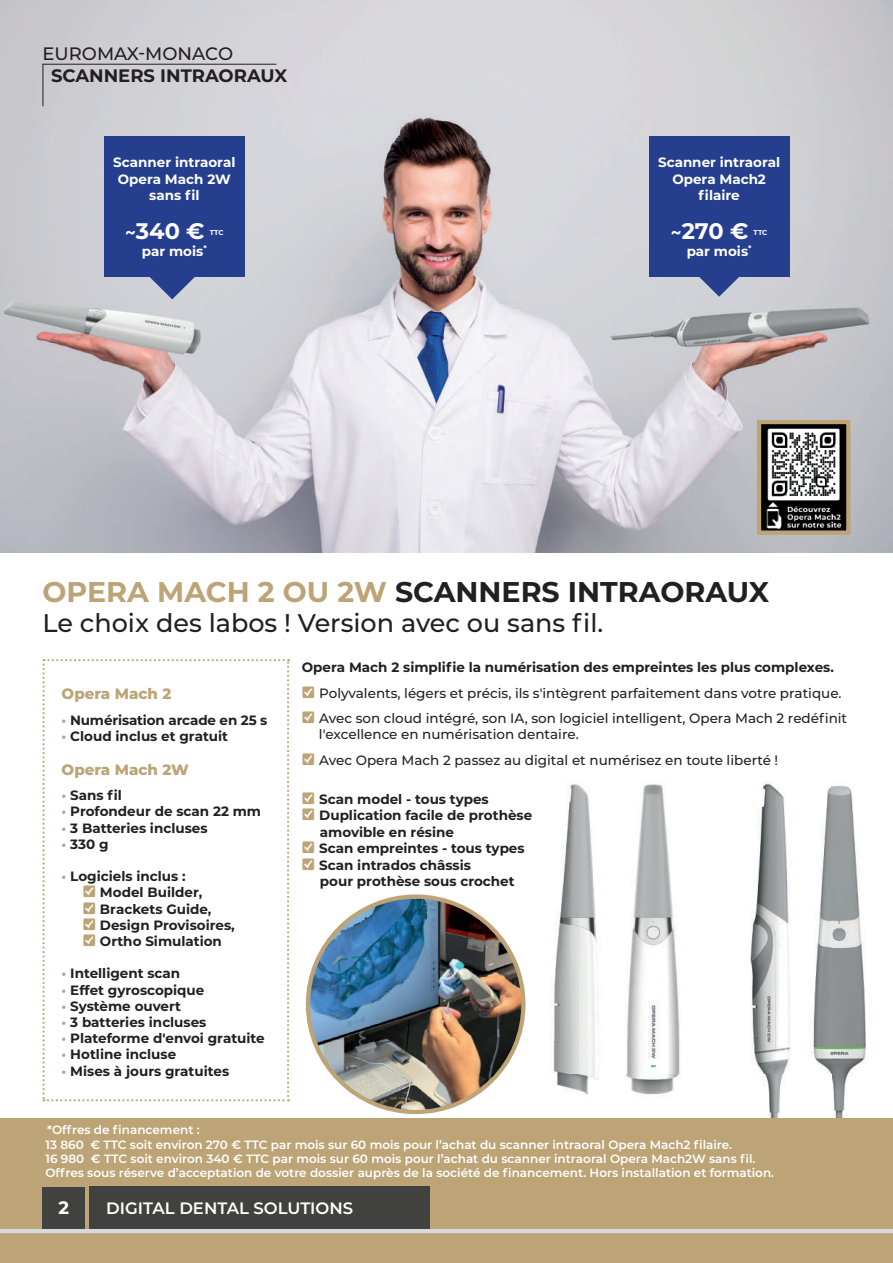
<style>
.page{position:relative;width:893px;height:1263px;background:#fff}
.page>*{position:absolute;margin:0;border:0;box-sizing:border-box;transform-origin:0 0}
.t1{font:700 28.5px "Montserrat";color:#231f20}
.t2{font:500 25.5px "Montserrat";color:#231f20}
.t3{font:700 22.5px "Montserrat";color:#fff}
.t4{font:700 18px "Montserrat";color:#231f20}
.t5{font:500 18px "Montserrat";color:#231f20}
.t6{font:700 18px "Montserrat";color:#fff}
.t7{font:600 16.5px "Montserrat";color:#fff}
.t8{font:800 15px "Montserrat";color:#bda477}
.t9{font:700 13.5px/16.5px "Montserrat";color:#231f20}
.t10{font:500 13.5px/25.5px "Montserrat";color:#231f20}
.t11{font:700 13.5px/16.5px "Montserrat";color:#fff;text-align:center}
.t12{font:600 12px/14.4px "Montserrat";color:#fff}
.t13{font:700 7.05px "Montserrat";color:#fff}
.s1{font-size:18px}
.s2{color:#bda477}
</style>
<div class="page">
<img style="left:549px;top:782px;width:317px;height:336px">
<img style="left:0;top:0;width:893px;height:553px">
<div style="left:0;top:1118px;width:893px;height:145px;background:#bda477"></div>
<div style="left:89px;top:1186px;width:340px;height:43px;background:#414140"></div>
<div style="left:43px;top:1188px;width:42px;height:42px;background:#414140"></div>
<hr style="left:0;top:1229px;width:893px;height:4px;background:#d8d9db">
<hr style="left:43px;top:64px;width:233px;height:1px;background:#231f20">
<hr style="left:43px;top:64px;width:1px;height:42px;background:#231f20">
<img style="left:762px;top:425px;width:83px;height:105px">
<div style="left:757px;top:420px;width:93px;height:115px;border:4px solid #bda477"></div>
<img style="left:308px;top:896px;width:215px;height:216px;border-radius:108px">
<svg style="left:696px;top:276px;width:46px;height:21px"></svg>
<svg style="left:149px;top:276px;width:46px;height:23px"></svg>
<div style="left:649px;top:136px;width:140px;height:140px;background:#253f8e"></div>
<div style="left:104px;top:136px;width:140px;height:140px;background:#253f8e"></div>
<svg style="left:43px;top:659px;width:246px;height:442px"></svg>
<h3 class="t5" style="left:43px;top:41px;width:192px">EUROMAX-MONACO</h3>
<h3 class="t4" style="left:51px;top:63px;width:238px">SCANNERS INTRAORAUX</h3>
<p class="t11" style="left:113px;top:153px;width:124px">Scanner intraoral<br>Opera Mach 2W sans fil</p>
<h3 class="t3" style="left:125px;top:215px;width:81px"><span class="s1">~</span>340 €</h3>
<p class="t13" style="left:210px;top:228px;width:15px">TTC</p>
<p class="t11" style="left:142px;top:242px;width:66px">par mois<sup>*</sup></p>
<p class="t11" style="left:658px;top:153px;width:124px">Scanner intraoral<br>Opera Mach2 filaire</p>
<h3 class="t3" style="left:671px;top:215px;width:79px"><span class="s1">~</span>270 €</h3>
<p class="t13" style="left:754px;top:228px;width:15px">TTC</p>
<p class="t11" style="left:687px;top:242px;width:66px">par mois<sup>*</sup></p>
<h1 class="t1" style="left:43px;top:571px;width:728px"><span class="s2">OPERA MACH 2 OU 2W</span> SCANNERS INTRAORAUX</h1>
<h2 class="t2" style="left:43px;top:605px;width:562px">Le choix des labos ! Version avec ou sans fil.</h2>
<p class="t8" style="left:62px;top:683px;width:111px">Opera Mach 2</p>
<p class="t9" style="left:62px;top:711px;width:207px"><span class="s2">•</span> Numérisation arcade en 25 s</p>
<p class="t9" style="left:62px;top:727px;width:168px"><span class="s2">•</span> Cloud inclus et gratuit</p>
<p class="t8" style="left:62px;top:759px;width:129px">Opera Mach 2W</p>
<p class="t9" style="left:62px;top:786px;width:62px"><span class="s2">•</span> Sans fil</p>
<p class="t9" style="left:62px;top:803px;width:201px"><span class="s2">•</span> Profondeur de scan 22 mm</p>
<p class="t9" style="left:62px;top:819px;width:147px"><span class="s2">•</span> 3 Batteries incluses</p>
<p class="t9" style="left:62px;top:835px;width:49px"><span class="s2">•</span> 330 g</p>
<p class="t9" style="left:100px;top:868px;width:136px;text-indent:-38px"><span class="s2">•</span> Logiciels inclus :<br>Model Builder,<br>Brackets Guide,<br>Design Provisoires,<br>Ortho Simulation</p>
<p class="t9" style="left:62px;top:965px;width:120px"><span class="s2">•</span> Intelligent scan</p>
<p class="t9" style="left:62px;top:981px;width:144px"><span class="s2">•</span> Effet gyroscopique</p>
<p class="t9" style="left:62px;top:997px;width:121px"><span class="s2">•</span> Système ouvert</p>
<p class="t9" style="left:62px;top:1013px;width:146px"><span class="s2">•</span> 3 batteries incluses</p>
<p class="t9" style="left:62px;top:1029px;width:205px"><span class="s2">•</span> Plateforme d'envoi gratuite</p>
<p class="t9" style="left:62px;top:1046px;width:116px"><span class="s2">•</span> Hotline incluse</p>
<p class="t9" style="left:62px;top:1062px;width:169px"><span class="s2">•</span> Mises à jours gratuites</p>
<p class="t9" style="left:302px;top:658px;width:534px">Opera Mach 2 simplifie la numérisation des empreintes les plus complexes.</p>
<p class="t10" style="left:319px;top:680px;width:529px">Polyvalents, légers et précis, ils s'intègrent parfaitement dans votre pratique.<br>Avec son cloud intégré, son IA, son logiciel intelligent, Opera Mach 2 redéfinit</p>
<p class="t10" style="left:319px;top:721px;width:461px">l'excellence en numérisation dentaire.<br>Avec Opera Mach 2 passez au digital et numérisez en toute liberté !</p>
<p class="t9" style="left:319px;top:790px;width:215px">Scan model - tous types<br>Duplication facile de prothèse amovible en résine<br>Scan empreintes - tous types<br>Scan intrados châssis<br>pour prothèse sous crochet</p>
<p class="t12" style="left:46px;top:1122px;width:730px">*Offres de financement :<br>13 860 € TTC soit environ 270 € TTC par mois sur 60 mois pour l’achat du scanner intraoral Opera Mach2 filaire.<br>16 980 € TTC soit environ 340 € TTC par mois sur 60 mois pour l’achat du scanner intraoral Opera Mach2W sans fil.<br>Offres sous réserve d’acceptation de votre dossier auprès de la société de financement. Hors installation et formation.</p>
<h3 class="t6" style="left:58px;top:1194px;width:12px">2</h3>
<p class="t7" style="left:106px;top:1197px;width:248px">DIGITAL DENTAL SOLUTIONS</p>
</div>
